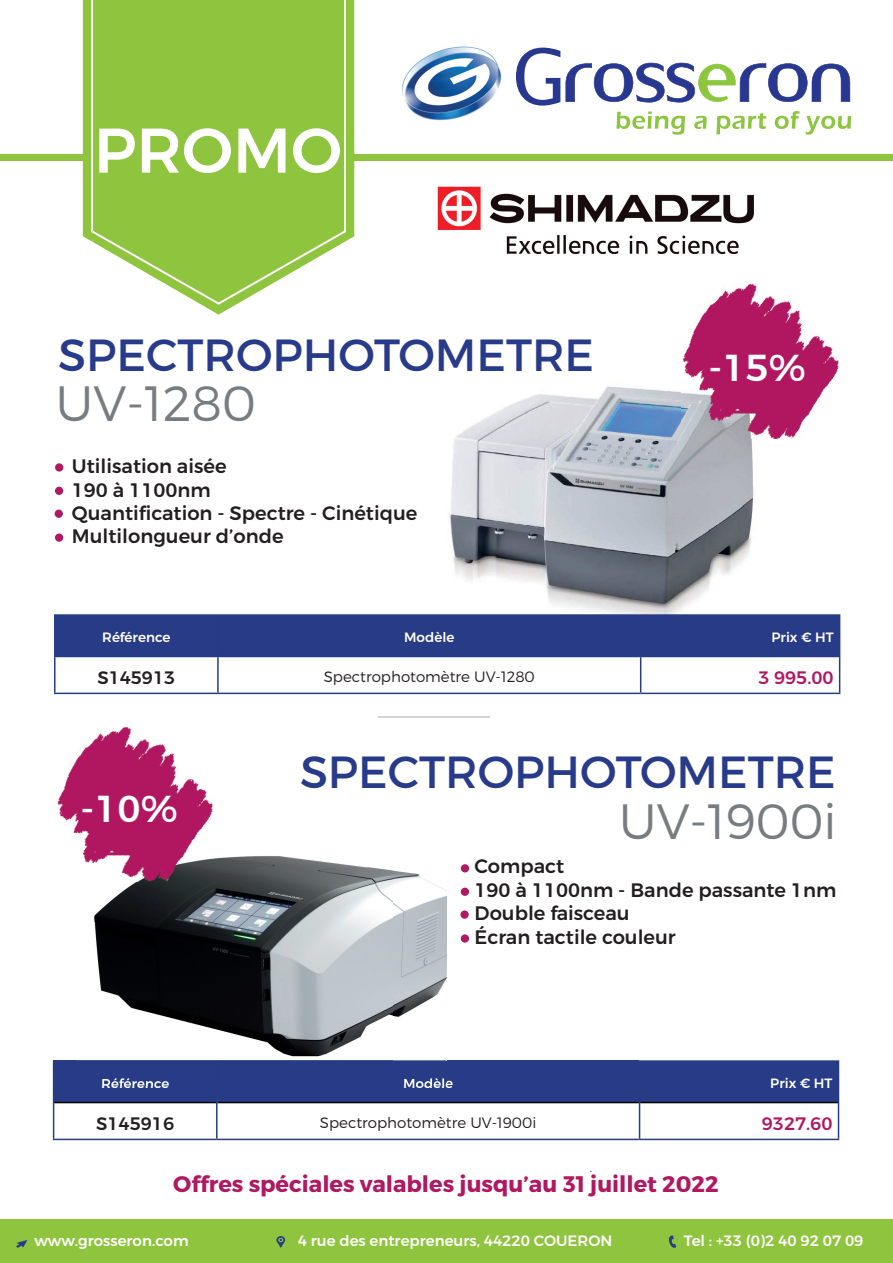
<style>
.page{position:relative;width:893px;height:1263px;background:#fff}
.page>*{position:absolute;margin:0;border:0;box-sizing:border-box;transform-origin:0 0}
.t1{font:500 63px "Montserrat";color:#fff}
.t2{font:300 49.5px "Montserrat";color:#767c80}
.t3{font:45px "Montserrat";color:#283a8a}
.t4{font:500 37.5px "Montserrat";color:#fff}
.t5{font:700 22.5px "Montserrat";color:#b01861}
.t6{font:500 19.5px/23.4px "Montserrat";color:#231f20}
.t7{font:500 18px "Montserrat";color:#231f20}
.t8{font:500 18px "Montserrat";color:#b01861}
.t9{font:500 15px "Montserrat";color:#fff}
.t10{font:300 15px "Montserrat";color:#231f20}
.t11{font:500 13.5px "Montserrat";color:#fff}
.t12{font:300 12px "Montserrat";color:#283a8a}
</style>
<div class="page">
<img style="left:449px;top:386px;width:305px;height:228px">
<div style="left:0;top:154px;width:893px;height:7px;background:#8fc43e"></div>
<svg style="left:83px;top:0;width:271px;height:315px;fill:#8fc43e"></svg>
<svg style="left:91px;top:0;width:255px;height:305px;background:#9bca53"></svg>
<hr style="left:378px;top:716px;width:111px;height:2px;background:#d4d6d5">
<div style="left:0;top:1220px;width:893px;height:43px;background:#8fc43e"></div>
<svg style="left:516px;top:48px;width:335px;height:87px"></svg>
<svg style="left:16px;top:1240px;width:11px;height:8px"></svg>
<svg style="left:276px;top:1236px;width:9px;height:12px"></svg>
<svg style="left:669px;top:1235px;width:7px;height:13px"></svg>
<div style="left:55px;top:510px;width:8px;height:8px;background:#b01861;border-radius:50%"></div>
<div style="left:55px;top:487px;width:8px;height:8px;background:#b01861;border-radius:50%"></div>
<div style="left:55px;top:463px;width:8px;height:9px;background:#b01861;border-radius:50%"></div>
<img style="left:402px;top:46px;width:100px;height:75px">
<div style="left:55px;top:533px;width:8px;height:9px;background:#b01861;border-radius:50%"></div>
<div style="left:55px;top:615px;width:163px;height:41px;background:#273b86"></div>
<div style="left:218px;top:615px;width:423px;height:41px;background:#273b86"></div>
<div style="left:641px;top:615px;width:199px;height:41px;background:#273b86"></div>
<hr style="left:54px;top:614px;width:164px;height:2px;background:#253d82">
<hr style="left:54px;top:616px;width:2px;height:40px;background:#253d82">
<hr style="left:218px;top:614px;width:422px;height:2px;background:#253d82">
<hr style="left:217px;top:616px;width:2px;height:40px;background:#253d82">
<hr style="left:640px;top:614px;width:200px;height:2px;background:#253d82">
<hr style="left:640px;top:616px;width:1px;height:40px;background:#253d82">
<hr style="left:839px;top:616px;width:1px;height:40px;background:#253d82">
<hr style="left:54px;top:656px;width:164px;height:1px;background:#253d82">
<hr style="left:54px;top:657px;width:2px;height:36px;background:#253d82">
<hr style="left:640px;top:657px;width:1px;height:36px;background:#253d82">
<hr style="left:54px;top:693px;width:164px;height:1px;background:#253d82">
<hr style="left:218px;top:656px;width:423px;height:1px;background:#253d82">
<hr style="left:217px;top:657px;width:2px;height:36px;background:#253d82">
<hr style="left:641px;top:656px;width:199px;height:1px;background:#253d82">
<hr style="left:839px;top:657px;width:1px;height:36px;background:#253d82">
<hr style="left:218px;top:693px;width:423px;height:1px;background:#253d82">
<hr style="left:641px;top:693px;width:199px;height:1px;background:#253d82">
<div style="left:54px;top:1061px;width:163px;height:41px;background:#273b86"></div>
<div style="left:217px;top:1061px;width:422px;height:41px;background:#273b86"></div>
<div style="left:639px;top:1061px;width:199px;height:41px;background:#273b86"></div>
<hr style="left:54px;top:1102px;width:162px;height:1px;background:#000001">
<hr style="left:640px;top:1102px;width:198px;height:1px;background:#000001">
<hr style="left:218px;top:1102px;width:421px;height:1px;background:#000001">
<hr style="left:53px;top:1060px;width:164px;height:2px;background:#253d82">
<hr style="left:53px;top:1062px;width:1px;height:40px;background:#253d82">
<hr style="left:53px;top:1102px;width:1px;height:37px;background:#253d82">
<hr style="left:53px;top:1139px;width:164px;height:1px;background:#253d82">
<hr style="left:217px;top:1060px;width:422px;height:2px;background:#253d82">
<hr style="left:216px;top:1062px;width:2px;height:40px;background:#253d82">
<hr style="left:216px;top:1102px;width:2px;height:37px;background:#253d82">
<hr style="left:217px;top:1139px;width:422px;height:1px;background:#253d82">
<hr style="left:639px;top:1060px;width:200px;height:2px;background:#253d82">
<hr style="left:639px;top:1062px;width:1px;height:40px;background:#253d82">
<hr style="left:838px;top:1062px;width:1px;height:40px;background:#253d82">
<hr style="left:639px;top:1102px;width:1px;height:37px;background:#253d82">
<hr style="left:838px;top:1102px;width:1px;height:37px;background:#253d82">
<hr style="left:639px;top:1139px;width:200px;height:1px;background:#253d82">
<div style="left:460px;top:910px;width:9px;height:9px;background:#b01861;border-radius:50%"></div>
<div style="left:461px;top:888px;width:8px;height:8px;background:#b01861;border-radius:50%"></div>
<div style="left:461px;top:864px;width:8px;height:8px;background:#b01861;border-radius:50%"></div>
<div style="left:461px;top:934px;width:8px;height:9px;background:#b01861;border-radius:50%"></div>
<img style="left:437px;top:186px;width:317px;height:68px">
<img style="left:77px;top:856px;width:369px;height:205px">
<img style="left:102px;top:1078px;width:67px;height:7px">
<img style="left:404px;top:1078px;width:42px;height:7px">
<img style="left:684px;top:283px;width:155px;height:156px">
<img style="left:681px;top:356px;width:97px;height:83px">
<img style="left:57px;top:726px;width:156px;height:114px">
<img style="left:77px;top:840px;width:136px;height:41px">
<h1 class="t1" style="left:94px;top:111px;width:250px">PROMO</h1>
<h3 class="t3" style="left:58px;top:327px;width:537px">SPECTROPHOTOMETRE</h3>
<h2 class="t2" style="left:56px;top:373px;width:202px">UV-1280</h2>
<p class="t6" style="left:72px;top:455px;width:347px">Utilisation aisée<br>190 à 1100nm<br>Quantification - Spectre - Cinétique<br>Multilongueur d’onde</p>
<h3 class="t4" style="left:709px;top:344px;width:99px">-15%</h3>
<p class="t11" style="left:102px;top:629px;width:70px">Référence</p>
<p class="t11" style="left:404px;top:629px;width:52px">Modèle</p>
<p class="t11" style="left:771px;top:629px;width:64px">Prix € HT</p>
<p class="t7" style="left:97px;top:666px;width:79px">S145913</p>
<p class="t10" style="left:324px;top:668px;width:213px">Spectrophotomètre UV-1280</p>
<p class="t8" style="left:758px;top:666px;width:77px">3 995.00</p>
<h3 class="t4" style="left:81px;top:785px;width:99px">-10%</h3>
<h3 class="t3" style="left:300px;top:745px;width:537px">SPECTROPHOTOMETRE</h3>
<h2 class="t2" style="left:619px;top:791px;width:220px">UV-1900i</h2>
<p class="t6" style="left:475px;top:855px;width:363px">Compact<br>190 à 1100nm - Bande passante 1nm<br>Double faisceau<br>Écran tactile couleur</p>
<p class="t11" style="left:101px;top:1075px;width:70px">Référence</p>
<p class="t11" style="left:403px;top:1075px;width:52px">Modèle</p>
<p class="t11" style="left:770px;top:1075px;width:64px">Prix € HT</p>
<p class="t7" style="left:96px;top:1112px;width:79px">S145916</p>
<p class="t10" style="left:320px;top:1114px;width:218px">Spectrophotomètre UV-1900i</p>
<p class="t8" style="left:762px;top:1112px;width:72px">9327.60</p>
<p class="t12" style="left:590px;top:1160px;width:4px">.</p>
<p class="t5" style="left:173px;top:1170px;width:547px">Offres spéciales valables jusqu’au 31 juillet 2022</p>
<p class="t9" style="left:34px;top:1232px;width:156px">www.grosseron.com</p>
<p class="t9" style="left:298px;top:1232px;width:316px">4 rue des entrepreneurs, 44220 COUERON</p>
<p class="t9" style="left:684px;top:1232px;width:181px">Tel : +33 (0)2 40 92 07 09</p>
</div>
